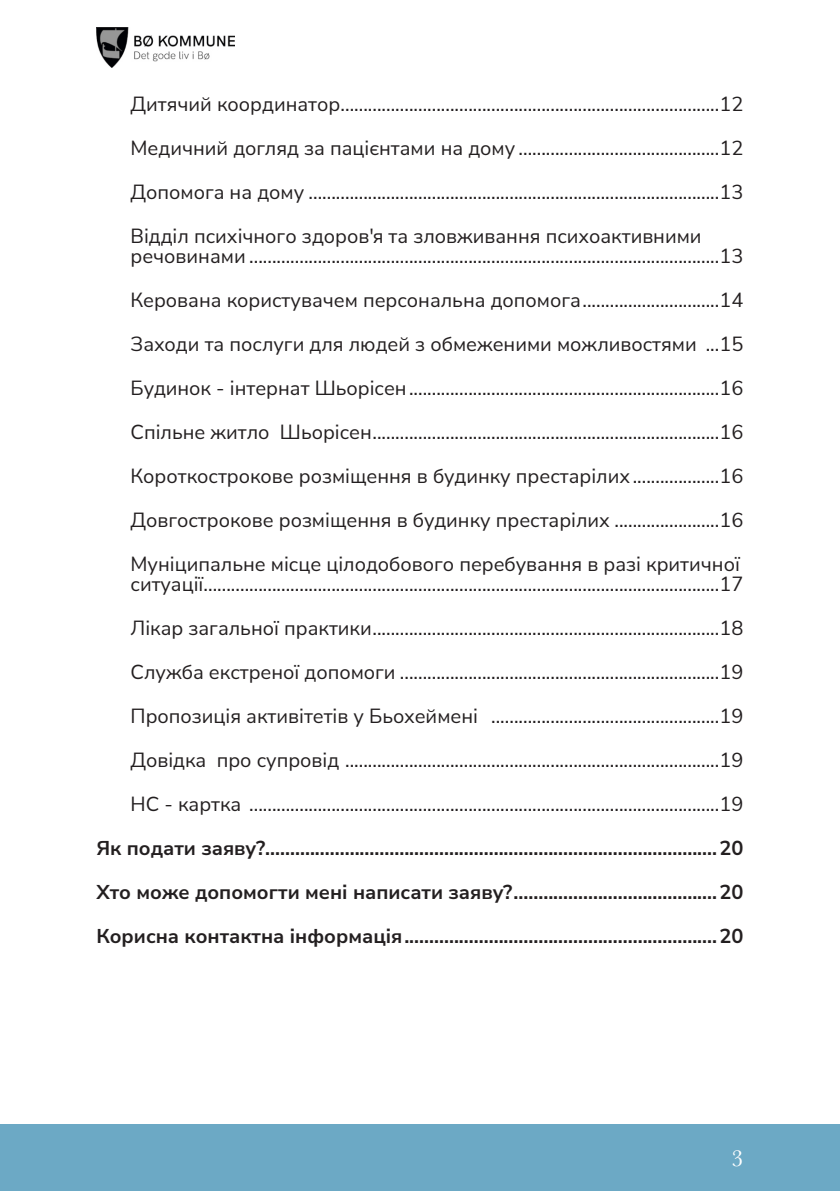
<style>
.page{position:relative;width:840px;height:1191px;background:#fff}
.page>*{position:absolute;margin:0;border:0;box-sizing:border-box;transform-origin:0 0}
.t1{font:24px "Baskerville";color:#fff}
.t2{font:20px/20px "Nunito Sans";color:#231f20}
.t3{font:700 20px "Nunito Sans";color:#231f20}
</style>
<div class="page">
<div style="left:0;top:1124px;width:839px;height:67px;background:#6ca9c5"></div>
<img style="left:96px;top:27px;width:138px;height:41px">
<p class="t2" style="left:130px;top:94px;width:614px">Дитячий координатор ...................................................................................12</p>
<p class="t2" style="left:130px;top:138px;width:614px">Медичний догляд за пацієнтами на дому ............................................12</p>
<p class="t2" style="left:130px;top:182px;width:614px">Допомога на дому ..........................................................................................13</p>
<p class="t2" style="left:130px;top:226px;width:614px">Відділ психічного здоров'я та зловживання психоактивними речовинами .......................................................................................................13</p>
<p class="t2" style="left:130px;top:290px;width:614px">Керована користувачем персональна допомога ..............................14</p>
<p class="t2" style="left:130px;top:334px;width:614px">Заходи та послуги для людей з обмеженими можливостями ...15</p>
<p class="t2" style="left:130px;top:378px;width:614px">Будинок - інтернат Шьорісен ....................................................................16</p>
<p class="t2" style="left:130px;top:422px;width:614px">Спільне житло Шьорісен ............................................................................16</p>
<p class="t2" style="left:130px;top:466px;width:614px">Короткострокове розміщення в будинку престарілих ...................16</p>
<p class="t2" style="left:130px;top:510px;width:614px">Довгострокове розміщення в будинку престарілих .......................16</p>
<p class="t2" style="left:130px;top:554px;width:614px">Муніципальне місце цілодобового перебування в разі критичної ситуації .................................................................................................................17</p>
<p class="t2" style="left:130px;top:618px;width:614px">Лікар загальної практики ............................................................................18</p>
<p class="t2" style="left:130px;top:650px;width:614px;line-height:44px">Служба екстреної допомоги ......................................................................19<br>Пропозиція активітетів у Бьохеймені ..................................................19</p>
<p class="t2" style="left:130px;top:750px;width:614px">Довідка про супровід ..................................................................................19</p>
<p class="t2" style="left:130px;top:794px;width:614px">HC - картка .......................................................................................................19</p>
<p class="t3" style="left:96px;top:834px;width:648px">Як подати заяву? ...........................................................................................20</p>
<p class="t3" style="left:96px;top:878px;width:648px">Хто може допомогти мені написати заяву? .........................................20</p>
<p class="t3" style="left:96px;top:922px;width:648px">Корисна контактна інформація ...............................................................20</p>
<p class="t1" style="left:731px;top:1144px;width:13px">3</p>
</div>
